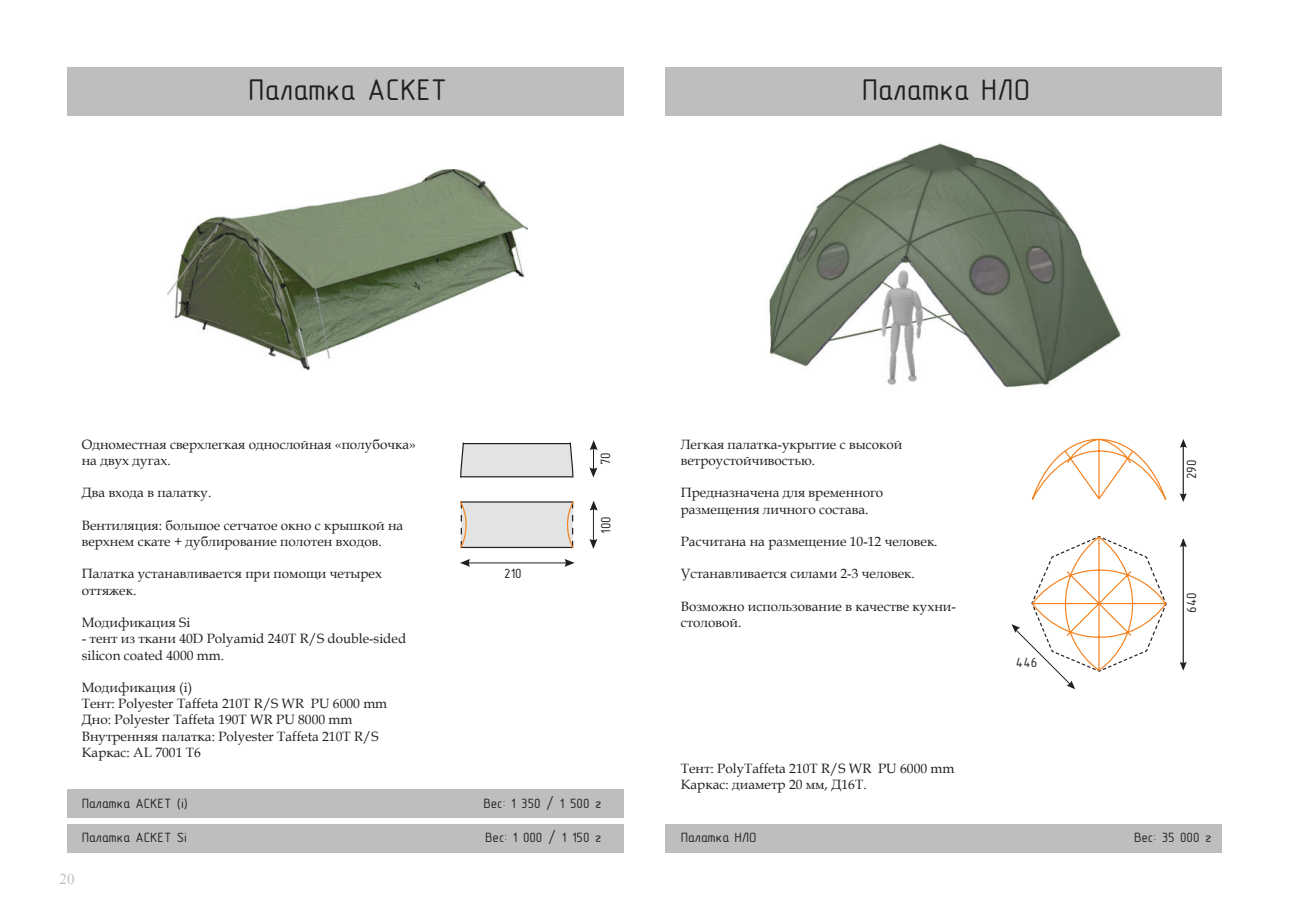
<style>
.page{position:relative;width:1289px;height:919px;background:#fff}
.page>*{position:absolute;margin:0;border:0;box-sizing:border-box;transform-origin:0 0}
.t1{font:30px "GOST Type B";color:#231f20}
.t2{font:15px "Times New Roman";color:#bcbec0}
.t3{font:13.5px/16.2px "Book Antiqua";color:#231f20}
.t4{font:13.5px "GOST Type B";color:#231f20}
</style>
<div class="page">
<div style="left:67px;top:67px;width:556px;height:49px;background:#bcbec0"></div>
<div style="left:665px;top:67px;width:557px;height:49px;background:#bcbec0"></div>
<div style="left:67px;top:823px;width:556px;height:29px;background:#bcbec0"></div>
<div style="left:67px;top:789px;width:556px;height:28px;background:#bcbec0"></div>
<div style="left:665px;top:823px;width:557px;height:29px;background:#bcbec0"></div>
<img style="left:168px;top:170px;width:360px;height:199px">
<svg style="left:590px;top:500px;width:7px;height:10px"></svg>
<hr style="left:466px;top:562px;width:99px;height:1px;background:#231f20">
<hr style="left:593px;top:504px;width:1px;height:38px;background:#231f20">
<svg style="left:564px;top:559px;width:10px;height:8px"></svg>
<svg style="left:589px;top:440px;width:8px;height:37px"></svg>
<svg style="left:589px;top:539px;width:8px;height:10px"></svg>
<svg style="left:460px;top:559px;width:10px;height:8px"></svg>
<div style="left:461px;top:502px;width:111px;height:45px;background:#e2e3e4"></div>
<hr style="left:460px;top:501px;width:113px;height:1px;background:#231f20">
<hr style="left:460px;top:547px;width:112px;height:1px;background:#231f20">
<svg style="left:560px;top:501px;width:14px;height:48px"></svg>
<svg style="left:460px;top:501px;width:13px;height:48px"></svg>
<svg style="left:460px;top:442px;width:114px;height:36px;background:#d3d4d5"></svg>
<svg style="left:1180px;top:439px;width:6px;height:9px"></svg>
<svg style="left:1180px;top:538px;width:6px;height:9px"></svg>
<hr style="left:1182px;top:443px;width:1px;height:54px;background:#231f20">
<hr style="left:1182px;top:539px;width:1px;height:126px;background:#231f20">
<svg style="left:1179px;top:493px;width:7px;height:9px"></svg>
<svg style="left:1179px;top:661px;width:7px;height:9px"></svg>
<svg style="left:1011px;top:438px;width:156px;height:251px"></svg>
<img style="left:769px;top:143px;width:352px;height:245px">
<h1 class="t1" style="left:248px;top:74px;width:201px">Палатка АСКЕТ</h1>
<h1 class="t1" style="left:861px;top:74px;width:171px">Палатка НЛО</h1>
<p class="t3" style="left:82px;top:436px;width:335px">Одноместная сверхлегкая однослойная «полубочка» на двух дугах.</p>
<p class="t3" style="left:82px;top:484px;width:131px">Два входа в палатку.</p>
<p class="t3" style="left:82px;top:517px;width:323px">Вентиляция: большое сетчатое окно с крышкой на верхнем скате + дублирование полотен входов.</p>
<p class="t3" style="left:82px;top:565px;width:302px">Палатка устанавливается при помощи четырех оттяжек.</p>
<p class="t3" style="left:82px;top:614px;width:110px">Модификация Si</p>
<p class="t3" style="left:82px;top:630px;width:326px">- тент из ткани 40D Polyamid 240T R/S double-sided silicon coated 4000 mm.</p>
<p class="t3" style="left:82px;top:679px;width:307px">Модификация (i)<br>Тент: Polyester Taffeta 210T R/S WR PU 6000 mm Дно: Polyester Taffeta 190T WR PU 8000 mm Внутренняя палатка: Polyester Taffeta 210T R/S Каркас: AL 7001 T6</p>
<p class="t4" style="left:504px;top:566px;width:19px">210</p>
<p class="t4" style="left:598px;top:465px;width:14px;rotate:-90deg">70</p>
<p class="t4" style="left:598px;top:534px;width:19px;rotate:-90deg">100</p>
<p class="t3" style="left:680px;top:436px;width:223px">Легкая палатка-укрытие с высокой ветроустойчивостью.</p>
<p class="t3" style="left:680px;top:484px;width:204px">Предназначена для временного размещения личного состава.</p>
<p class="t3" style="left:680px;top:533px;width:258px">Расчитана на размещение 10-12 человек.</p>
<p class="t3" style="left:680px;top:565px;width:235px">Устанавливается силами 2-3 человек.</p>
<p class="t3" style="left:680px;top:598px;width:277px">Возможно использование в качестве кухни&shy;столовой.</p>
<p class="t4" style="left:1015px;top:654px;width:23px">446</p>
<p class="t4" style="left:1184px;top:479px;width:21px;rotate:-90deg">290</p>
<p class="t4" style="left:1184px;top:612px;width:22px;rotate:-90deg">640</p>
<p class="t3" style="left:680px;top:760px;width:275px">Тент: PolyTaffeta 210T R/S WR PU 6000 mm<br>Каркас: диаметр 20 мм, Д16Т.</p>
<p class="t4" style="left:82px;top:795px;width:108px">Палатка АСКЕТ (i)</p>
<p class="t4" style="left:483px;top:795px;width:120px">Вес: 1 350 / 1 500 г</p>
<p class="t4" style="left:82px;top:829px;width:107px">Палатка АСКЕТ Si</p>
<p class="t4" style="left:485px;top:829px;width:118px">Вес: 1 000 / 1 150 г</p>
<p class="t4" style="left:680px;top:829px;width:78px">Палатка НЛО</p>
<p class="t4" style="left:1133px;top:829px;width:79px">Вес: 35 000 г</p>
<p class="t2" style="left:59px;top:869px;width:16px">20</p>
</div>
